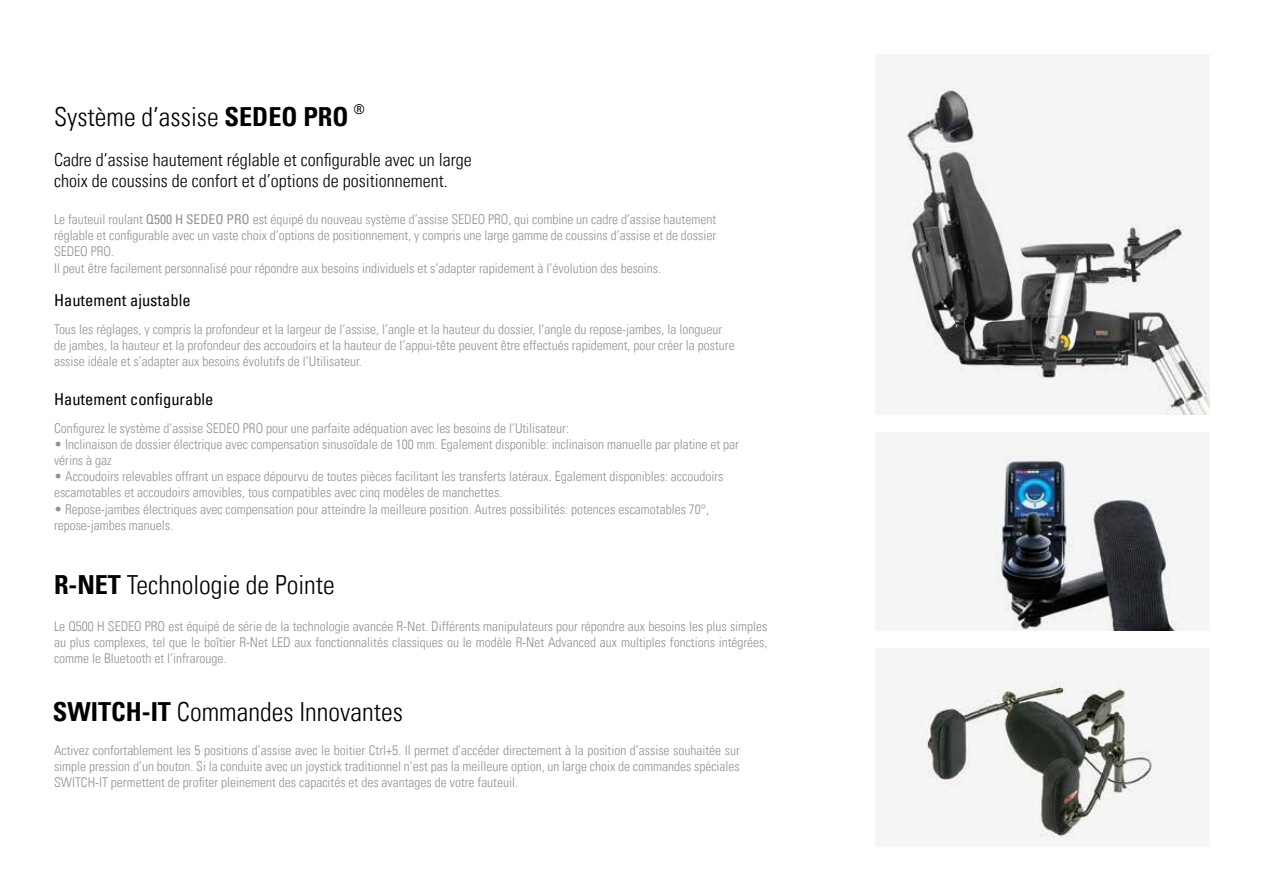
<style>
.page{position:relative;width:1263px;height:893px;background:#fff}
.page>*{position:absolute;margin:0;border:0;box-sizing:border-box;transform-origin:0 0}
.t1{font:26.25px "Univers Com 47 Light Cond";color:#000}
.t2{font:18px/21.6px "Univers Com 47 Light Cond";color:#000}
.t3{font:condensed 16.5px "Univers Com 57";color:#000}
.t4{font:13.5px/16.2px "Univers Com 47 Light Cond";color:#929292}
.t5{font:condensed 13.5px "Univers Com 57";color:#000}
.s1{font-family:"Univers Com 67 Bold Cond"}
.s2{font-family:"Univers Com 57";font-stretch:condensed}
</style>
<div class="page">
<img style="left:925px;top:681px;width:227px;height:158px">
<img style="left:907px;top:86px;width:302px;height:328px">
<img style="left:994px;top:446px;width:184px;height:184px">
<p class="t5" style="left:354px;top:100px;width:12px">®</p>
<h1 class="t1" style="left:54px;top:101px;width:296px">Système d’assise <span class="s1">SEDEO PRO</span></h1>
<h2 class="t2" style="left:54px;top:149px;width:419px">Cadre d’assise hautement réglable et configurable avec un large choix de coussins de confort et d’options de positionnement.</h2>
<p class="t4" style="left:54px;top:211px;width:664px">Le fauteuil roulant <span class="s2">Q500 H SEDEO PRO</span> est équipé du nouveau système d’assise SEDEO PRO, qui combine un cadre d’assise hautement réglable et configurable avec un vaste choix d’options de positionnement, y compris une large gamme de coussins d’assise et de dossier SEDEO PRO.<br>Il peut être facilement personnalisé pour répondre aux besoins individuels et s’adapter rapidement à l’évolution des besoins.</p>
<p class="t3" style="left:54px;top:290px;width:138px">Hautement ajustable</p>
<p class="t4" style="left:54px;top:321px;width:682px">Tous les réglages, y compris la profondeur et la largeur de l’assise, l’angle et la hauteur du dossier, l’angle du repose-jambes, la longueur de jambes, la hauteur et la profondeur des accoudoirs et la hauteur de l’appui-tête peuvent être effectués rapidement, pour créer la posture assise idéale et s’adapter aux besoins évolutifs de l’Utilisateur.</p>
<p class="t3" style="left:54px;top:389px;width:161px">Hautement configurable</p>
<p class="t4" style="left:54px;top:420px;width:516px">Configurez le système d’assise SEDEO PRO pour une parfaite adéquation avec les besoins de l’Utilisateur:</p>
<p class="t4" style="left:54px;top:436px;width:686px">• Inclinaison de dossier électrique avec compensation sinusoïdale de 100 mm. Egalement disponible: inclinaison manuelle par platine et par vérins à gaz</p>
<p class="t4" style="left:54px;top:468px;width:671px">• Accoudoirs relevables offrant un espace dépourvu de toutes pièces facilitant les transferts latéraux. Egalement disponibles: accoudoirs escamotables et accoudoirs amovibles, tous compatibles avec cinq modèles de manchettes.</p>
<p class="t4" style="left:54px;top:501px;width:657px">• Repose-jambes électriques avec compensation pour atteindre la meilleure position. Autres possibilités: potences escamotables 70°, repose-jambes manuels.</p>
<h1 class="t1" style="left:54px;top:569px;width:282px"><span class="s1">R-NET</span> Technologie de Pointe</h1>
<p class="t4" style="left:54px;top:618px;width:715px;text-align:justify">Le Q500 H SEDEO PRO est équipé de série de la technologie avancée R-Net. Différents manipulateurs pour répondre aux besoins les plus simples au plus complexes, tel que le boîtier R-Net LED aux fonctionnalités classiques ou le modèle R-Net Advanced aux multiples fonctions intégrées, comme le Bluetooth et l’infrarouge.</p>
<h1 class="t1" style="left:53px;top:696px;width:351px"><span class="s1">SWITCH-IT</span> Commandes Innovantes</h1>
<p class="t4" style="left:54px;top:742px;width:687px;text-align:justify">Activez confortablement les 5 positions d’assise avec le boitier Ctrl+5. Il permet d’accéder directement à la position d’assise souhaitée sur simple pression d’un bouton. Si la conduite avec un joystick traditionnel n’est pas la meilleure option, un large choix de commandes spéciales SWITCH-IT permettent de profiter pleinement des capacités et des avantages de votre fauteuil.</p>
</div>
